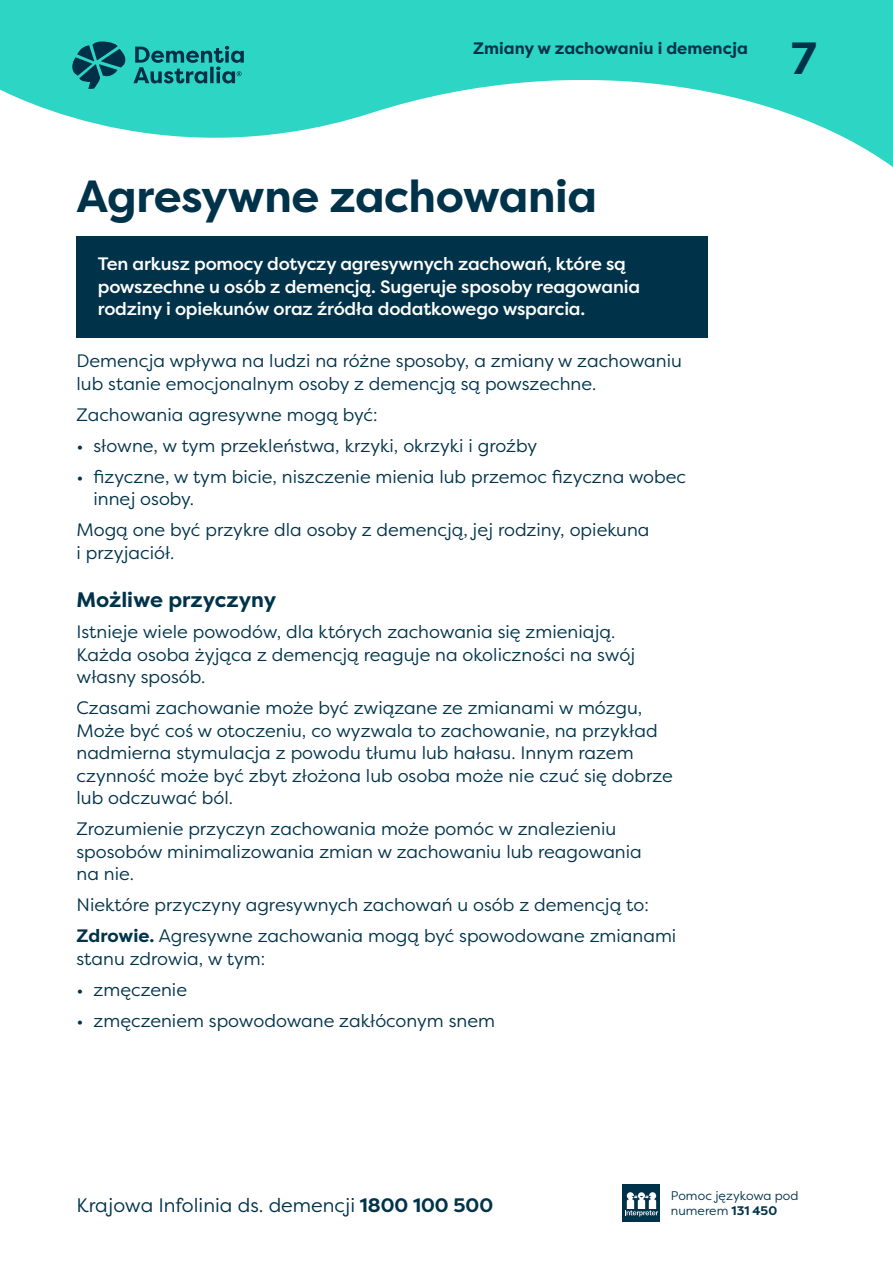
<style>
.page{position:relative;width:893px;height:1263px;background:#fff}
.page>*{position:absolute;margin:0;border:0;box-sizing:border-box;transform-origin:0 0}
.t1{font:700 45px "Filson Pro";letter-spacing:-.01em;color:#00334a}
.t2{font:700 21px "Filson Pro";color:#00334a}
.t3{font:19.5px "Filson Pro";color:#00334a}
.t4{font:18px/22.5px "Filson Pro";color:#00334a}
.t5{font:500 18px/22.5px "Filson Pro";letter-spacing:-.01em;color:#fff}
.t6{font:700 16.5px "Filson Pro";color:#00334a}
.t7{font:12.45px "Filson Pro";color:#00334a}
.s1{font-weight:700}
</style>
<div class="page">
<svg style="left:0;top:0;width:893px;height:167px;fill:#2cd5c4"></svg>
<div style="left:623px;top:1184px;width:37px;height:37px;background:#00334a"></div>
<svg style="left:625px;top:1192px;width:33px;height:24px"></svg>
<svg style="left:72px;top:41px;width:172px;height:48px"></svg>
<div style="left:77px;top:236px;width:631px;height:101px;background:#00334a"></div>
<p class="t6" style="left:473px;top:38px;width:276px">Zmiany w zachowaniu i demencja</p>
<p class="t1" style="left:791px;top:30px;width:27px">7</p>
<p class="t1" style="left:77px;top:167px;width:522px">Agresywne zachowania</p>
<p class="t5" style="left:98px;top:252px;width:544px">Ten arkusz pomocy dotyczy agresywnych zachowań, które są powszechne u osób z demencją. Sugeruje sposoby reagowania rodziny i opiekunów oraz źródła dodatkowego wsparcia.</p>
<p class="t4" style="left:77px;top:349px;width:607px">Demencja wpływa na ludzi na różne sposoby, a zmiany w zachowaniu lub stanie emocjonalnym osoby z demencją są powszechne.</p>
<p class="t4" style="left:77px;top:403px;width:303px">Zachowania agresywne mogą być:</p>
<p class="t4" style="left:77px;top:434px;width:462px">• słowne, w tym przekleństwa, krzyki, okrzyki i groźby</p>
<p class="t4" style="left:94px;top:465px;width:594px;text-indent:-17px">• fizyczne, w tym bicie, niszczenie mienia lub przemoc fizyczna wobec innej osoby.</p>
<p class="t4" style="left:77px;top:518px;width:574px">Mogą one być przykre dla osoby z demencją, jej rodziny, opiekuna i przyjaciół.</p>
<p class="t2" style="left:77px;top:586px;width:201px">Możliwe przyczyny</p>
<p class="t4" style="left:77px;top:620px;width:560px">Istnieje wiele powodów, dla których zachowania się zmieniają.<br>Każda osoba żyjąca z demencją reaguje na okoliczności na swój własny sposób.</p>
<p class="t4" style="left:77px;top:696px;width:598px">Czasami zachowanie może być związane ze zmianami w mózgu, Może być coś w otoczeniu, co wyzwala to zachowanie, na przykład nadmierna stymulacja z powodu tłumu lub hałasu. Innym razem czynność może być zbyt złożona lub osoba może nie czuć się dobrze lub odczuwać ból.</p>
<p class="t4" style="left:77px;top:817px;width:567px">Zrozumienie przyczyn zachowania może pomóc w znalezieniu sposobów minimalizowania zmian w zachowaniu lub reagowania na nie.</p>
<p class="t4" style="left:77px;top:889px;width:601px;line-height:31px">Niektóre przyczyny agresywnych zachowań u osób z demencją to:<br><span class="s1">Zdrowie.</span> Agresywne zachowania mogą być spowodowane zmianami</p>
<p class="t4" style="left:77px;top:946px;width:190px">stanu zdrowia, w tym:</p>
<p class="t4" style="left:77px;top:977px;width:112px">• zmęczenie</p>
<p class="t4" style="left:77px;top:1008px;width:420px">• zmęczeniem spowodowane zakłóconym snem</p>
<p class="t7" style="left:671px;top:1187px;width:129px">Pomoc językowa pod</p>
<p class="t3" style="left:77px;top:1192px;width:418px">Krajowa Infolinia ds. demencji <span class="s1">1800 100 500</span></p>
<p class="t7" style="left:671px;top:1202px;width:108px">numerem <span class="s1">131 450</span></p>
</div>
